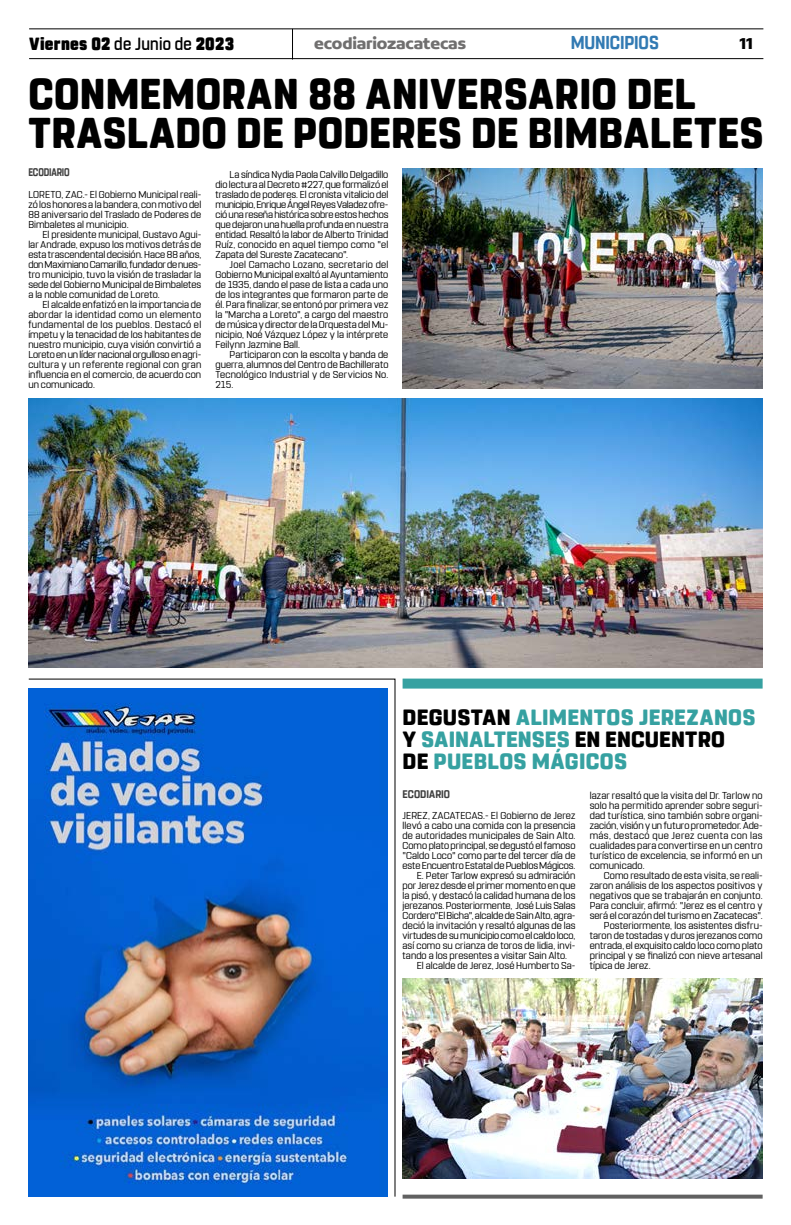
<style>
.page{position:relative;width:791px;height:1225px;background:#fff}
.page>*{position:absolute;margin:0;border:0;box-sizing:border-box;transform-origin:0 0}
.t1{font:800 42.9px/39px "Rohn Rounded";letter-spacing:.01em;color:#000;scale:.95 1}
.t2{font:800 22px/22px "Rohn Rounded";letter-spacing:.01em;color:#36a1a1}
.t3{font:700 18.6px "Rohn Rounded";letter-spacing:-.01em;color:#327ab3;scale:.91 1}
.t4{font:900 17.6px "Rohn Rounded";letter-spacing:.02em;color:#000;scale:.91 1}
.t5{font:700 16.9px "Concord";letter-spacing:-.01em;color:#706f6f}
.t6{font:700 16.9px "Concord";color:#000}
.t7{font:700 11px "Rohn Rounded";letter-spacing:-.005em;color:#3d3d3d;scale:.91 1}
.t8{font:700 11px "Rohn Rounded";letter-spacing:-.005em;color:#3d3d3d;scale:.82 1}
.t9{font:10px/10px "Rohn Rounded";letter-spacing:.005em;color:#000;text-align:justify}
.s1{font-weight:500}
.s2{color:#000}
</style>
<div class="page">
<svg style="left:403px;top:1194px;width:360px;height:4px"></svg>
<hr style="left:29px;top:28px;width:734px;height:1px;background:#000">
<hr style="left:29px;top:58px;width:734px;height:1px;background:#000">
<hr style="left:292px;top:29px;width:1px;height:31px;background:#000">
<svg style="left:28px;top:678px;width:368px;height:519px"></svg>
<img style="left:28px;top:688px;width:360px;height:508px">
<div style="left:403px;top:678px;width:360px;height:10px;background:#36a1a1"></div>
<img style="left:403px;top:978px;width:360px;height:200px">
<img style="left:28px;top:398px;width:734px;height:269px">
<img style="left:403px;top:168px;width:360px;height:220px">
<h3 class="t4" style="left:29px;top:33px;width:227px">Viernes 02 <span class="s1">de Junio de</span> 2023</h3>
<h3 class="t5" style="left:314px;top:33px;width:153px">ecodiariozacatecas</h3>
<h3 class="t3" style="left:571px;top:32px;width:98px">MUNICIPIOS</h3>
<h3 class="t6" style="left:739px;top:33px;width:15px">11</h3>
<h1 class="t1" style="left:28px;top:75px;width:775px">CONMEMORAN 88 ANIVERSARIO DEL<br>TRASLADO DE PODERES DE BIMBALETES</h1>
<p class="t8" style="left:28px;top:166px;width:52px">ECODIARIO</p>
<p class="t9" style="left:215px;top:170px;width:174px;text-indent:14px">La síndica Nydia Paola Calvillo Delgadillo dio lectura al Decreto #227, que formalizó el traslado de poderes. El cronista vitalicio del municipio, Enrique Ángel Reyes Valadez ofre&shy;ció una reseña histórica sobre estos hechos que dejaron una huella profunda en nuestra entidad. Resaltó la labor de Alberto Trinidad Ruíz, conocido en aquel tiempo como "el Zapata del Sureste Zacatecano".</p>
<p class="t9" style="left:215px;top:260px;width:174px;text-indent:14px">Joel Camacho Lozano, secretario del Gobierno Municipal exaltó al Ayuntamiento de 1935, dando el pase de lista a cada uno de los integrantes que formaron parte de él. Para finalizar, se entonó por primera vez la "Marcha a Loreto", a cargo del maestro de música y director de la Orquesta del Mu&shy;nicipio, Noé Vázquez López y la intérprete Feilynn Jazmine Ball.</p>
<p class="t9" style="left:215px;top:350px;width:174px;text-indent:14px">Participaron con la escolta y banda de guerra, alumnos del Centro de Bachillerato Tecnológico Industrial y de Servicios No.<br>215.</p>
<p class="t9" style="left:28px;top:190px;width:174px">LORETO, ZAC.- El Gobierno Municipal reali&shy;zó los honores a la bandera, con motivo del 88 aniversario del Traslado de Poderes de Bimbaletes al municipio.</p>
<p class="t9" style="left:28px;top:230px;width:174px;text-indent:14px">El presidente municipal, Gustavo Agui&shy;lar Andrade, expuso los motivos detrás de esta trascendental decisión. Hace 88 años, don Maximiano Camarillo, fundador de nues&shy;tro municipio, tuvo la visión de trasladar la sede del Gobierno Municipal de Bimbaletes a la noble comunidad de Loreto.</p>
<p class="t9" style="left:28px;top:300px;width:174px;text-indent:14px">El alcalde enfatizó en la importancia de abordar la identidad como un elemento fundamental de los pueblos. Destacó el ímpetu y la tenacidad de los habitantes de nuestro municipio, cuya visión convirtió a Loreto en un líder nacional orgulloso en agri&shy;cultura y un referente regional con gran influencia en el comercio, de acuerdo con un comunicado.</p>
<h2 class="t2" style="left:403px;top:706px;width:354px"><span class="s2">DEGUSTAN</span> ALIMENTOS JEREZANOS<br><span class="s2">Y</span> SAINALTENSES <span class="s2">EN ENCUENTRO<br>DE</span> PUEBLOS MÁGICOS</h2>
<p class="t7" style="left:403px;top:787px;width:54px">ECODIARIO</p>
<p class="t9" style="left:590px;top:790px;width:174px">lazar resaltó que la visita del Dr. Tarlow no solo ha permitido aprender sobre seguri&shy;dad turística, sino también sobre organi&shy;zación, visión y un futuro prometedor. Ade&shy;más, destacó que Jerez cuenta con las cualidades para convertirse en un centro turístico de excelencia, se informó en un comunicado.</p>
<p class="t9" style="left:604px;top:870px;width:160px">Como resultado de esta visita, se reali-</p>
<p class="t9" style="left:590px;top:880px;width:174px">zaron análisis de los aspectos positivos y</p>
<p class="t9" style="left:590px;top:890px;width:174px">negativos que se trabajarán en conjunto.</p>
<p class="t9" style="left:590px;top:900px;width:174px">Para concluir, afirmó: "Jerez es el centro y</p>
<p class="t9" style="left:590px;top:910px;width:174px">será el corazón del turismo en Zacatecas".</p>
<p class="t9" style="left:604px;top:920px;width:160px">Posteriormente, los asistentes disfru-</p>
<p class="t9" style="left:590px;top:930px;width:174px">taron de tostadas y duros jerezanos como</p>
<p class="t9" style="left:590px;top:940px;width:174px">entrada, el exquisito caldo loco como plato</p>
<p class="t9" style="left:590px;top:950px;width:174px">principal y se finalizó con nieve artesanal</p>
<p class="t9" style="left:590px;top:960px;width:62px">típica de Jerez.</p>
<p class="t9" style="left:403px;top:810px;width:174px">JEREZ, ZACATECAS.- El Gobierno de Jerez</p>
<p class="t9" style="left:403px;top:820px;width:174px">llevó a cabo una comida con la presencia</p>
<p class="t9" style="left:403px;top:830px;width:174px">de autoridades municipales de Sain Alto.</p>
<p class="t9" style="left:403px;top:840px;width:174px">Como plato principal, se degustó el famoso</p>
<p class="t9" style="left:403px;top:850px;width:174px">"Caldo Loco" como parte del tercer día de</p>
<p class="t9" style="left:403px;top:860px;width:174px">este Encuentro Estatal de Pueblos Mágicos.</p>
<p class="t9" style="left:417px;top:870px;width:160px">E. Peter Tarlow expresó su admiración</p>
<p class="t9" style="left:403px;top:880px;width:174px">por Jerez desde el primer momento en que</p>
<p class="t9" style="left:403px;top:890px;width:174px">la pisó, y destacó la calidad humana de los</p>
<p class="t9" style="left:403px;top:900px;width:174px">jerezanos. Posteriormente, José Luis Salas</p>
<p class="t9" style="left:403px;top:910px;width:174px">Cordero"El Bicha", alcalde de Sain Alto, agra-</p>
<p class="t9" style="left:403px;top:920px;width:174px">deció la invitación y resaltó algunas de las</p>
<p class="t9" style="left:403px;top:930px;width:174px">virtudes de su municipio como el caldo loco,</p>
<p class="t9" style="left:403px;top:940px;width:174px">así como su crianza de toros de lidia, invi-</p>
<p class="t9" style="left:403px;top:950px;width:166px">tando a los presentes a visitar Sain Alto.</p>
<p class="t9" style="left:417px;top:960px;width:160px">El alcalde de Jerez, José Humberto Sa-</p>
</div>
